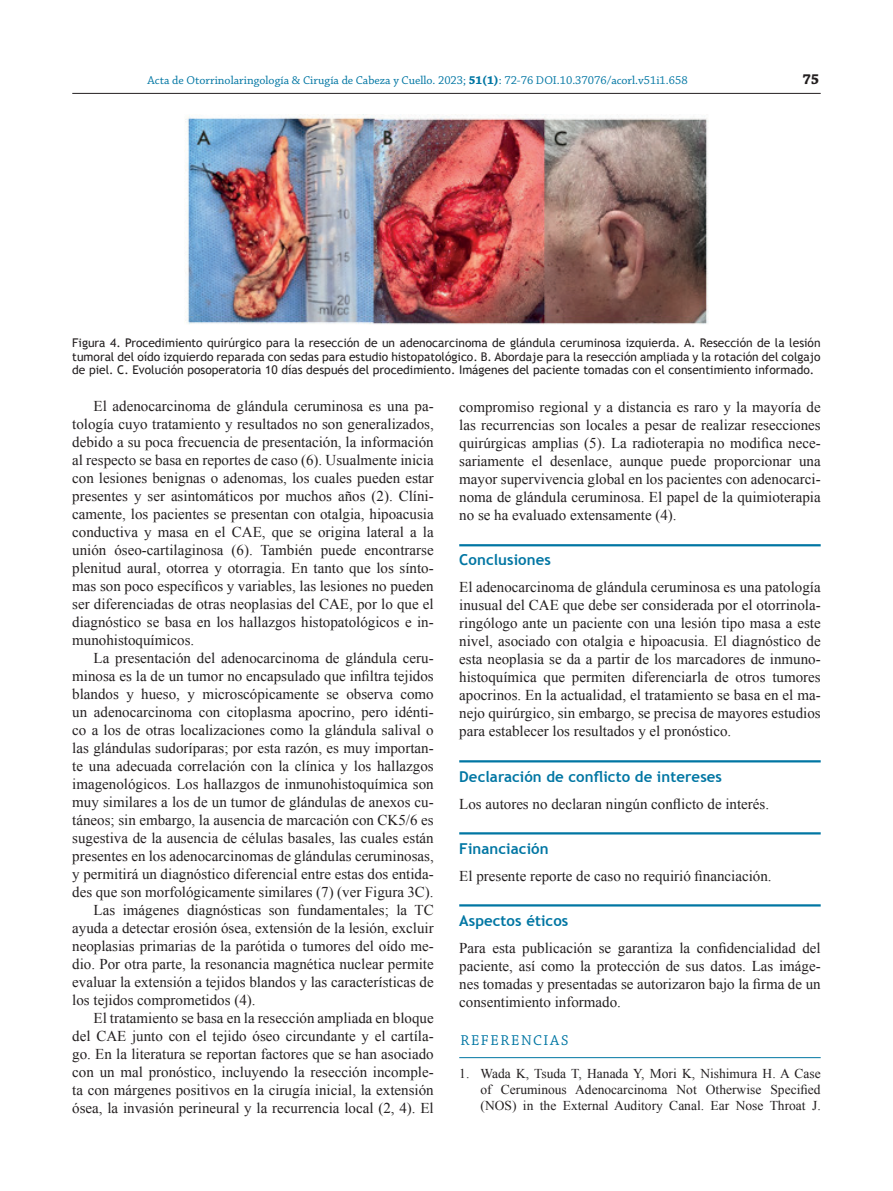
<style>
.page{position:relative;width:893px;height:1191px;background:#fff}
.page>*{position:absolute;margin:0;border:0;box-sizing:border-box;transform-origin:0 0}
.t1{font:15px/18px "Times New Roman";color:#231f20;text-align:justify}
.t2{font:700 15px "Trebuchet MS";letter-spacing:.005em;color:#0076a3}
.t3{font:15px "Chaparral Pro";letter-spacing:.105em;color:#0076a3}
.t4{font:700 15px "Chaparral Pro";color:#231f20}
.t5{font:13.5px/15.6px "Times New Roman";color:#231f20;text-align:justify}
.t6{font:12px/13.5px "Trebuchet MS";color:#231f20;text-align:justify}
.t7{font:12px "Chaparral Pro";color:#0076a3}
.s1{font-weight:700}
.s2{font-weight:700;color:#fff}
.s3{color:#fff}
</style>
<div class="page">
<hr style="left:72px;top:93px;width:749px;height:1px;background:#231f20">
<hr style="left:459px;top:544px;width:362px;height:2px;background:#0076a3">
<hr style="left:459px;top:760px;width:362px;height:2px;background:#0076a3">
<hr style="left:459px;top:832px;width:362px;height:2px;background:#0076a3">
<hr style="left:459px;top:904px;width:362px;height:2px;background:#0076a3">
<hr style="left:459px;top:1057px;width:362px;height:1px;background:#0076a3">
<img style="left:184px;top:115px;width:525px;height:210px">
<p class="t7" style="left:148px;top:74px;width:599px">Acta de Otorrinolaringología &amp; Cirugía de Cabeza y Cuello. 2023; <span class="s1">51(1)</span>: 72-76 DOI.10.37076/acorl.v51i1.658<span class="s2">4(2)</span><span class="s3">: 92-99</span></p>
<p class="t4" style="left:802px;top:71px;width:18px">75</p>
<p class="t6" style="left:72px;top:336px;width:750px">Figura 4. Procedimiento quirúrgico para la resección de un adenocarcinoma de glándula ceruminosa izquierda. A. Resección de la lesión tumoral del oído izquierdo reparada con sedas para estudio histopatológico. B. Abordaje para la resección ampliada y la rotación del colgajo de piel. C. Evolución posoperatoria 10 días después del procedimiento. Imágenes del paciente tomadas con el consentimiento informado.</p>
<p class="t1" style="left:72px;top:397px;width:363px;text-indent:21px">El adenocarcinoma de glándula ceruminosa es una pa&shy;tología cuyo tratamiento y resultados no son generalizados, debido a su poca frecuencia de presentación, la información al respecto se basa en reportes de caso (6). Usualmente inicia con lesiones benignas o adenomas, los cuales pueden estar presentes y ser asintomáticos por muchos años (2). Clíni&shy;camente, los pacientes se presentan con otalgia, hipoacusia conductiva y masa en el CAE, que se origina lateral a la unión óseo-cartilaginosa (6). También puede encontrarse plenitud aural, otorrea y otorragia. En tanto que los sínto&shy;mas son poco específicos y variables, las lesiones no pueden ser diferenciadas de otras neoplasias del CAE, por lo que el diagnóstico se basa en los hallazgos histopatológicos e in&shy;munohistoquímicos.</p>
<p class="t1" style="left:94px;top:649px;width:342px">La presentación del adenocarcinoma de glándula ceru-</p>
<p class="t1" style="left:72px;top:667px;width:363px">minosa es la de un tumor no encapsulado que infiltra tejidos</p>
<p class="t1" style="left:72px;top:685px;width:363px">blandos y hueso, y microscópicamente se observa como</p>
<p class="t1" style="left:72px;top:703px;width:363px">un adenocarcinoma con citoplasma apocrino, pero idénti-</p>
<p class="t1" style="left:72px;top:721px;width:363px">co a los de otras localizaciones como la glándula salival o</p>
<p class="t1" style="left:72px;top:739px;width:363px">las glándulas sudoríparas; por esta razón, es muy importan-</p>
<p class="t1" style="left:72px;top:757px;width:363px">te una adecuada correlación con la clínica y los hallazgos</p>
<p class="t1" style="left:72px;top:775px;width:363px">imagenológicos. Los hallazgos de inmunohistoquímica son</p>
<p class="t1" style="left:72px;top:793px;width:363px">muy similares a los de un tumor de glándulas de anexos cu-</p>
<p class="t1" style="left:72px;top:811px;width:363px">táneos; sin embargo, la ausencia de marcación con CK5/6 es</p>
<p class="t1" style="left:72px;top:829px;width:363px">sugestiva de la ausencia de células basales, las cuales están</p>
<p class="t1" style="left:72px;top:847px;width:363px">presentes en los adenocarcinomas de glándulas ceruminosas,</p>
<p class="t1" style="left:72px;top:865px;width:363px">y permitirá un diagnóstico diferencial entre estas dos entida-</p>
<p class="t1" style="left:72px;top:883px;width:363px">des que son morfológicamente similares (7) (ver Figura 3C).</p>
<p class="t1" style="left:94px;top:901px;width:342px">Las imágenes diagnósticas son fundamentales; la TC</p>
<p class="t1" style="left:72px;top:919px;width:363px">ayuda a detectar erosión ósea, extensión de la lesión, excluir</p>
<p class="t1" style="left:72px;top:937px;width:363px">neoplasias primarias de la parótida o tumores del oído me-</p>
<p class="t1" style="left:72px;top:955px;width:363px">dio. Por otra parte, la resonancia magnética nuclear permite</p>
<p class="t1" style="left:72px;top:973px;width:363px">evaluar la extensión a tejidos blandos y las características de</p>
<p class="t1" style="left:72px;top:991px;width:185px">los tejidos comprometidos (4).</p>
<p class="t1" style="left:94px;top:1009px;width:342px">El tratamiento se basa en la resección ampliada en bloque</p>
<p class="t1" style="left:72px;top:1027px;width:363px">del CAE junto con el tejido óseo circundante y el cartíla-</p>
<p class="t1" style="left:72px;top:1045px;width:363px">go. En la literatura se reportan factores que se han asociado</p>
<p class="t1" style="left:72px;top:1063px;width:363px">con un mal pronóstico, incluyendo la resección incomple-</p>
<p class="t1" style="left:72px;top:1081px;width:363px">ta con márgenes positivos en la cirugía inicial, la extensión</p>
<p class="t1" style="left:72px;top:1099px;width:363px">ósea, la invasión perineural y la recurrencia local (2, 4). El</p>
<p class="t1" style="left:459px;top:398px;width:363px">compromiso regional y a distancia es raro y la mayoría de las recurrencias son locales a pesar de realizar resecciones quirúrgicas amplias (5). La radioterapia no modifica nece&shy;sariamente el desenlace, aunque puede proporcionar una mayor supervivencia global en los pacientes con adenocarci&shy;noma de glándula ceruminosa. El papel de la quimioterapia no se ha evaluado extensamente (4).</p>
<p class="t2" style="left:459px;top:551px;width:93px">Conclusiones</p>
<p class="t1" style="left:459px;top:578px;width:363px">El adenocarcinoma de glándula ceruminosa es una patología inusual del CAE que debe ser considerada por el otorrinola&shy;ringólogo ante un paciente con una lesión tipo masa a este nivel, asociado con otalgia e hipoacusia. El diagnóstico de esta neoplasia se da a partir de los marcadores de inmuno&shy;histoquímica que permiten diferenciarla de otros tumores apocrinos. En la actualidad, el tratamiento se basa en el ma&shy;nejo quirúrgico, sin embargo, se precisa de mayores estudios para establecer los resultados y el pronóstico.</p>
<p class="t2" style="left:459px;top:767px;width:264px">Declaración de conflicto de intereses</p>
<p class="t1" style="left:459px;top:794px;width:311px">Los autores no declaran ningún conflicto de interés.</p>
<p class="t2" style="left:459px;top:839px;width:91px">Financiación</p>
<p class="t1" style="left:459px;top:866px;width:314px">El presente reporte de caso no requirió financiación.</p>
<p class="t2" style="left:459px;top:911px;width:111px">Aspectos éticos</p>
<p class="t1" style="left:459px;top:938px;width:363px">Para esta publicación se garantiza la confidencialidad del paciente, así como la protección de sus datos. Las imáge&shy;nes tomadas y presentadas se autorizaron bajo la firma de un consentimiento informado.</p>
<p class="t3" style="left:460px;top:1031px;width:109px">REFERENCIAS</p>
<p class="t5" style="left:480px;top:1065px;width:342px;text-indent:-21px">1. Wada K, Tsuda T, Hanada Y, Mori K, Nishimura H. A Case of Ceruminous Adenocarcinoma Not Otherwise Specified (NOS) in the External Auditory Canal. Ear Nose Throat J.</p>
</div>
